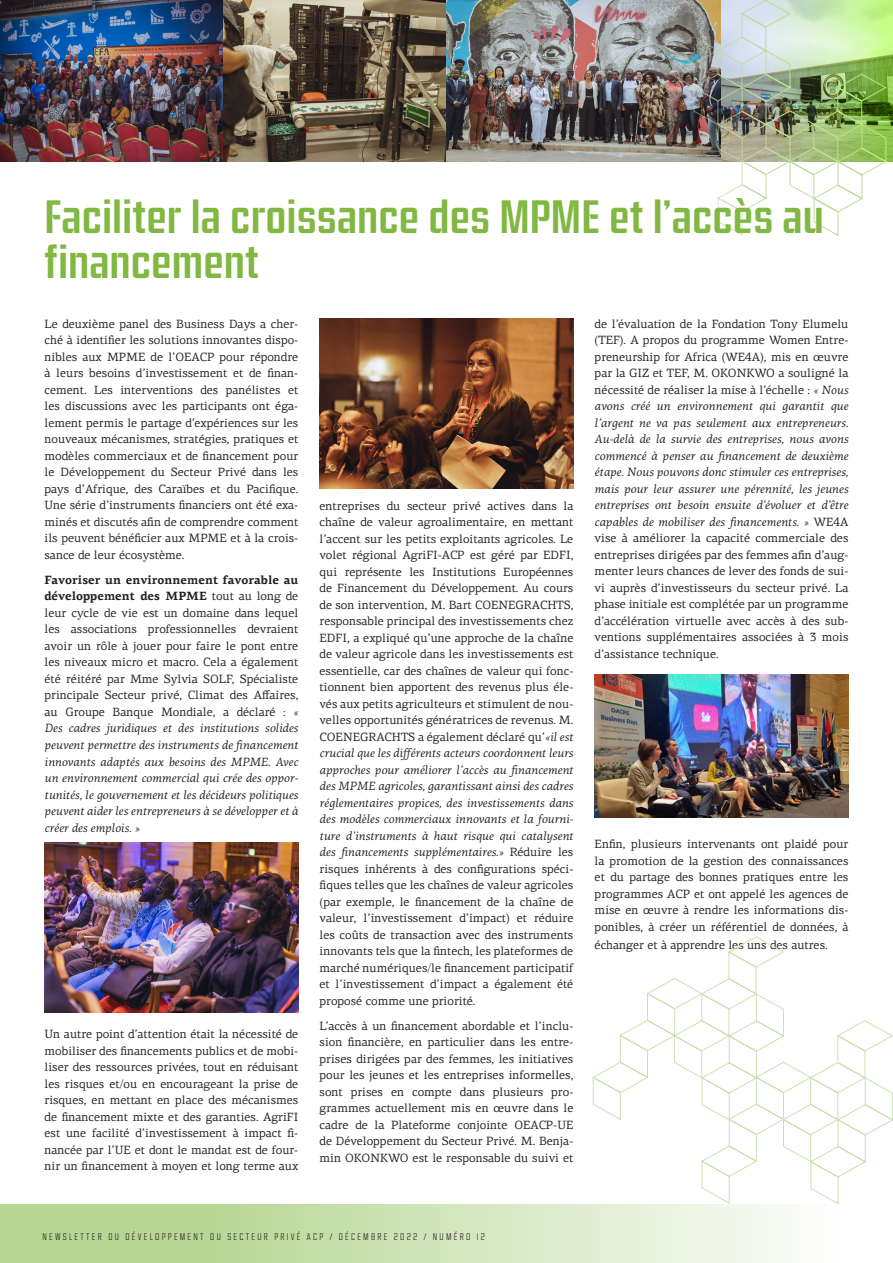
<style>
.page{position:relative;width:893px;height:1263px;background:#fff}
.page>*{position:absolute;margin:0;border:0;box-sizing:border-box;transform-origin:0 0}
.t1{font:500 43.5px/45px "Ramsey Condensed";color:#80b842}
.t2{font:12px/16.5px "PF Centro Serif Pro";color:#231f20;text-align:justify}
.t3{font:100 9px "Ramsey Condensed";letter-spacing:.25em;color:#231f20}
.s1{font-weight:700}
.s2{font-style:italic}
</style>
<div class="page">
<svg style="left:0;top:1204px;width:839px;height:59px;background:#d2e5bc"></svg>
<svg style="left:592px;top:936px;width:301px;height:268px"></svg>
<img style="left:320px;top:319px;width:253px;height:169px">
<img style="left:45px;top:843px;width:253px;height:169px">
<img style="left:0;top:0;width:621px;height:162px">
<img style="left:621px;top:0;width:266px;height:236px">
<img style="left:721px;top:0;width:172px;height:162px">
<img style="left:595px;top:675px;width:253px;height:143px">
<p class="t1" style="left:45px;top:195px;width:781px">Faciliter la croissance des MPME et l’accès au financement</p>
<p class="t2" style="left:45px;top:316px;width:255px">Le deuxième panel des Business Days a cher&shy;ché à identifier les solutions innovantes dispo&shy;nibles aux MPME de l’OEACP pour répondre à leurs besoins d’investissement et de finan&shy;cement. Les interventions des panélistes et les discussions avec les participants ont éga&shy;lement permis le partage d’expériences sur les nouveaux mécanismes, stratégies, pratiques et modèles commerciaux et de financement pour le Développement du Secteur Privé dans les pays d’Afrique, des Caraïbes et du Pacifique.<br>Une série d’instruments financiers ont été exa&shy;minés et discutés afin de comprendre comment ils peuvent bénéficier aux MPME et à la crois&shy;sance de leur écosystème.</p>
<p class="t2" style="left:45px;top:572px;width:255px"><span class="s1">Favoriser un environnement favorable au développement des MPME</span> tout au long de leur cycle de vie est un domaine dans lequel les associations professionnelles devraient avoir un rôle à jouer pour faire le pont entre les niveaux micro et macro. Cela a également été réitéré par Mme Sylvia SOLF, Spécialiste principale Secteur privé, Climat des Affaires, au Groupe Banque Mondiale, a déclaré : <span class="s2">« Des cadres juridiques et des institutions solides peuvent permettre des instruments de financement innovants adaptés aux besoins des MPME. Avec un environnement commercial qui crée des oppor&shy;tunités, le gouvernement et les décideurs politiques peuvent aider les entrepreneurs à se développer et à créer des emplois. »</span></p>
<p class="t2" style="left:45px;top:1026px;width:255px">Un autre point d’attention était la nécessité de mobiliser des financements publics et de mobi&shy;liser des ressources privées, tout en réduisant les risques et/ou en encourageant la prise de risques, en mettant en place des mécanismes de financement mixte et des garanties. AgriFI est une facilité d’investissement à impact fi&shy;nancée par l’UE et dont le mandat est de four&shy;nir un financement à moyen et long terme aux</p>
<p class="t2" style="left:320px;top:497px;width:255px">entreprises du secteur privé actives dans la chaîne de valeur agroalimentaire, en mettant l’accent sur les petits exploitants agricoles. Le volet régional AgriFI-ACP est géré par EDFI, qui représente les Institutions Européennes de Financement du Développement. Au cours de son intervention, M. Bart COENEGRACHTS, responsable principal des investissements chez EDFI, a expliqué qu’une approche de la chaîne de valeur agricole dans les investissements est essentielle, car des chaînes de valeur qui fonc&shy;tionnent bien apportent des revenus plus éle&shy;vés aux petits agriculteurs et stimulent de nou&shy;velles opportunités génératrices de revenus. M.<br>COENEGRACHTS a également déclaré qu’<span class="s2">«il est crucial que les différents acteurs coordonnent leurs approches pour améliorer l’accès au financement des MPME agricoles, garantissant ainsi des cadres réglementaires propices, des investissements dans des modèles commerciaux innovants et la fourni&shy;ture d’instruments à haut risque qui catalysent des financements supplémentaires.»</span> Réduire les risques inhérents à des configurations spéci&shy;fiques telles que les chaînes de valeur agricoles (par exemple, le financement de la chaîne de valeur, l’investissement d’impact) et réduire les coûts de transaction avec des instruments innovants tels que la fintech, les plateformes de marché numériques/le financement participatif et l’investissement d’impact a également été proposé comme une priorité.</p>
<p class="t2" style="left:320px;top:1017px;width:255px">L’accès à un financement abordable et l’inclu&shy;sion financière, en particulier dans les entre&shy;prises dirigées par des femmes, les initiatives pour les jeunes et les entreprises informelles, sont prises en compte dans plusieurs pro&shy;grammes actuellement mis en œuvre dans le cadre de la Plateforme conjointe OEACP-UE de Développement du Secteur Privé. M. Benja&shy;min OKONKWO est le responsable du suivi et</p>
<p class="t2" style="left:595px;top:316px;width:255px">de l’évaluation de la Fondation Tony Elumelu (TEF). A propos du programme Women Entre&shy;preneurship for Africa (WE4A), mis en œuvre par la GIZ et TEF, M. OKONKWO a souligné la nécessité de réaliser la mise à l’échelle : <span class="s2">« Nous avons créé un environnement qui garantit que l’argent ne va pas seulement aux entrepreneurs.<br>Au-delà de la survie des entreprises, nous avons commencé à penser au financement de deuxième étape. Nous pouvons donc stimuler ces entreprises, mais pour leur assurer une pérennité, les jeunes entreprises ont besoin ensuite d’évoluer et d’être capables de mobiliser des financements. »</span> WE4A vise à améliorer la capacité commerciale des entreprises dirigées par des femmes afin d’aug&shy;menter leurs chances de lever des fonds de sui&shy;vi auprès d’investisseurs du secteur privé. La phase initiale est complétée par un programme d’accélération virtuelle avec accès à des sub&shy;ventions supplémentaires associées à 3 mois d’assistance technique.</p>
<p class="t2" style="left:595px;top:836px;width:255px">Enfin, plusieurs intervenants ont plaidé pour la promotion de la gestion des connaissances et du partage des bonnes pratiques entre les programmes ACP et ont appelé les agences de mise en œuvre à rendre les informations dis&shy;ponibles, à créer un référentiel de données, à</p>
<p class="t2" style="left:595px;top:936px;width:234px">échanger et à apprendre les uns des autres.</p>
<p class="t3" style="left:43px;top:1231px;width:444px">NEWSLETTER DU DÉVELOPPEMENT DU SECTEUR PRIVÉ ACP / DÉCEMBRE 2022 / NUMÉRO 12</p>
</div>
